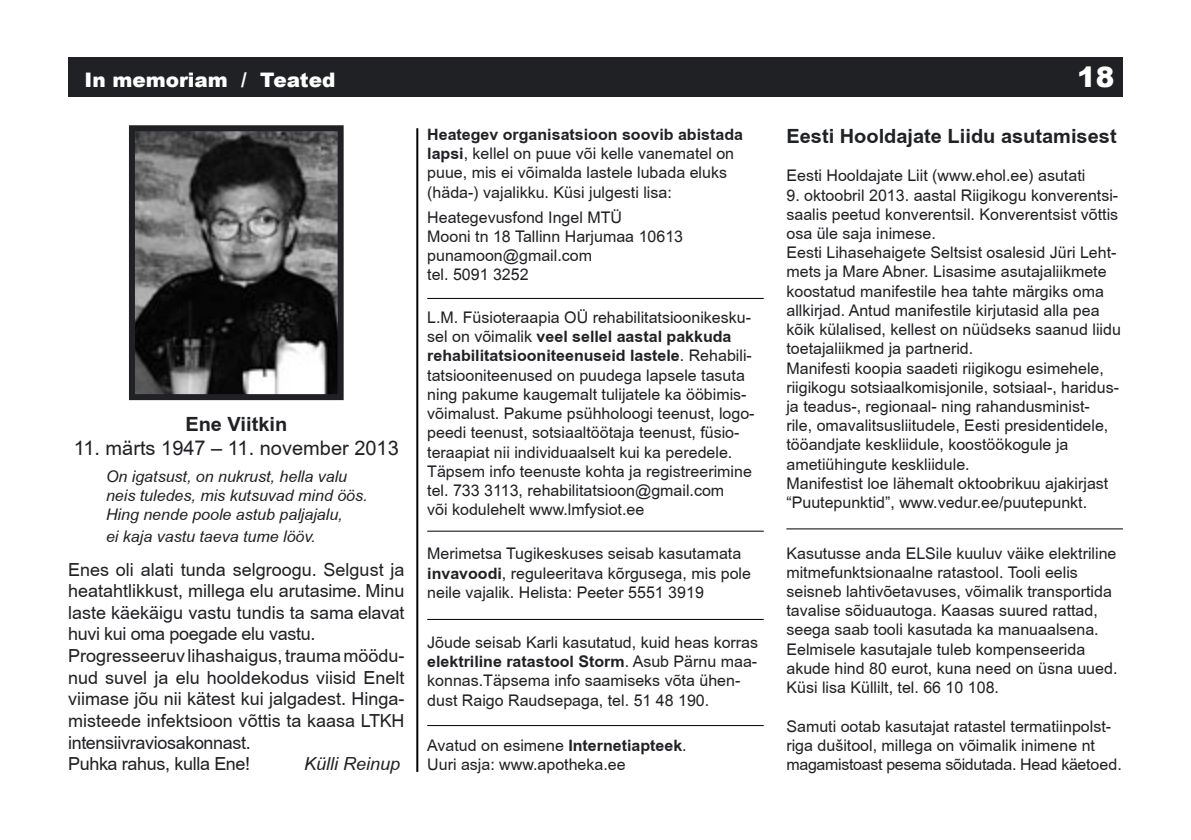
<style>
.page{position:relative;width:1191px;height:840px;background:#fff}
.page>*{position:absolute;margin:0;border:0;box-sizing:border-box;transform-origin:0 0}
.t1{font:900 28px "Arial";color:#fff}
.t2{font:700 20px "EE Arial";color:#202124}
.t3{font:20px "EE Arial";color:#202124}
.t4{font:900 20px "Arial";color:#fff}
.t5{font:18px/21.6px "EE Arial";color:#202124}
.t6{font:italic 18px "EE Arial";color:#202124}
.t7{font:16px/19.2px "EE Arial";color:#202124}
.t8{font:italic 16px/19.2px "EE Arial";color:#202124}
.s1{font-weight:700}
</style>
<div class="page">
<div style="left:68px;top:57px;width:1055px;height:39px;background:#202124"></div>
<hr style="left:427px;top:530px;width:336px;height:1px;background:#000">
<hr style="left:427px;top:298px;width:336px;height:1px;background:#000">
<img style="left:136px;top:132px;width:201px;height:261px">
<div style="left:129px;top:125px;width:215px;height:275px;border:6px solid #202124"></div>
<hr style="left:416px;top:128px;width:2px;height:643px;background:#000">
<hr style="left:427px;top:618px;width:336px;height:1px;background:#000">
<hr style="left:786px;top:528px;width:337px;height:1px;background:#000">
<hr style="left:427px;top:724px;width:336px;height:1px;background:#000">
<p class="t4" style="left:85px;top:65px;width:252px">In memoriam / Teated</p>
<h1 class="t1" style="left:1077px;top:56px;width:39px">18</h1>
<p class="t2" style="left:185px;top:412px;width:103px">Ene Viitkin</p>
<p class="t3" style="left:74px;top:436px;width:326px">11. märts 1947 – 11. november 2013</p>
<p class="t8" style="left:106px;top:466px;width:263px">On igatsust, on nukrust, hella valu neis tuledes, mis kutsuvad mind öös.<br>Hing nende poole astub paljajalu,</p>
<p class="t8" style="left:106px;top:526px;width:211px">ei kaja vastu taeva tume lööv.</p>
<p class="t5" style="left:68px;top:558px;width:338px">Enes oli alati tunda selgroogu. Selgust ja heatahtlikkust, millega elu arutasime. Minu laste käekäigu vastu tundis ta sama elavat huvi kui oma poegade elu vastu.<br>Progresseeruv lihashaigus, trauma möödu&shy;nud suvel ja elu hooldekodus viisid Enelt viimase jõu nii kätest kui jalgadest. Hinga&shy;misteede infektsioon võttis ta kaasa LTKH intensiivraviosakonnast.<br>Puhka rahus, kulla Ene!</p>
<p class="t6" style="left:304px;top:753px;width:98px">Külli Reinup</p>
<p class="t7" style="left:427px;top:125px;width:317px"><span class="s1">Heategev organisatsioon soovib abistada lapsi</span>, kellel on puue või kelle vanematel on puue, mis ei võimalda lastele lubada eluks (häda-) vajalikku. Küsi julgesti lisa:</p>
<p class="t7" style="left:427px;top:207px;width:257px">Heategevusfond Ingel MTÜ<br>Mooni tn 18 Tallinn Harjumaa 10613 punamoon@gmail.com<br>tel. 5091 3252</p>
<p class="t7" style="left:427px;top:308px;width:329px">L.M. Füsioteraapia OÜ rehabilitatsioonikesku&shy;sel on võimalik <span class="s1">veel sellel aastal pakkuda rehabilitatsiooniteenuseid lastele</span>. Rehabili&shy;tatsiooniteenused on puudega lapsele tasuta ning pakume kaugemalt tulijatele ka ööbimis&shy;võimalust. Pakume psühholoogi teenust, logo&shy;peedi teenust, sotsiaaltöötaja teenust, füsio&shy;teraapiat nii individuaalselt kui ka peredele.<br>Täpsem info teenuste kohta ja registreerimine tel. 733 3113, rehabilitatsioon@gmail.com<br>või kodulehelt www.lmfysiot.ee</p>
<p class="t7" style="left:427px;top:544px;width:325px">Merimetsa Tugikeskuses seisab kasutamata <span class="s1">invavoodi</span>, reguleeritava kõrgusega, mis pole neile vajalik. Helista: Peeter 5551 3919</p>
<p class="t7" style="left:427px;top:632px;width:332px">Jõude seisab Karli kasutatud, kuid heas korras <span class="s1">elektriline ratastool Storm</span>. Asub Pärnu maa&shy;konnas.Täpsema info saamiseks võta ühen&shy;dust Raigo Raudsepaga, tel. 51 48 190.</p>
<p class="t7" style="left:427px;top:735px;width:261px">Avatud on esimene <span class="s1">Internetiapteek</span>.<br>Uuri asja: www.apotheka.ee</p>
<p class="t2" style="left:786px;top:125px;width:332px">Eesti Hooldajate Liidu asutamisest</p>
<p class="t7" style="left:786px;top:166px;width:300px">Eesti Hooldajate Liit (www.ehol.ee) asutati</p>
<p class="t7" style="left:786px;top:185px;width:336px">9. oktoobril 2013. aastal Riigikogu konverentsi&shy;saalis peetud konverentsil. Konverentsist võttis osa üle saja inimese.<br>Eesti Lihasehaigete Seltsist osalesid Jüri Leht&shy;mets ja Mare Abner. Lisasime asutajaliikmete koostatud manifestile hea tahte märgiks oma allkirjad. Antud manifestile kirjutasid alla pea kõik külalised, kellest on nüüdseks saanud liidu toetajaliikmed ja partnerid.<br>Manifesti koopia saadeti riigikogu esimehele, riigikogu sotsiaalkomisjonile, sotsiaal-, haridus&shy;ja teadus-, regionaal- ning rahandusminist-<br>rile, omavalitsusliitudele, Eesti presidentidele, tööandjate keskliidule, koostöökogule ja ametiühingute keskliidule.<br>Manifestist loe lähemalt oktoobrikuu ajakirjast “Puutepunktid”, www.vedur.ee/puutepunkt.</p>
<p class="t7" style="left:786px;top:543px;width:332px">Kasutusse anda ELSile kuuluv väike elektriline mitmefunktsionaalne ratastool. Tooli eelis seisneb lahtivõetavuses, võimalik transportida tavalise sõiduautoga. Kaasas suured rattad, seega saab tooli kasutada ka manuaalsena.<br>Eelmisele kasutajale tuleb kompenseerida akude hind 80 eurot, kuna need on üsna uued.<br>Küsi lisa Küllilt, tel. 66 10 108.</p>
<p class="t7" style="left:786px;top:716px;width:337px">Samuti ootab kasutajat ratastel termatiinpolst&shy;riga dušitool, millega on võimalik inimene nt magamistoast pesema sõidutada. Head käetoed.</p>
</div>
